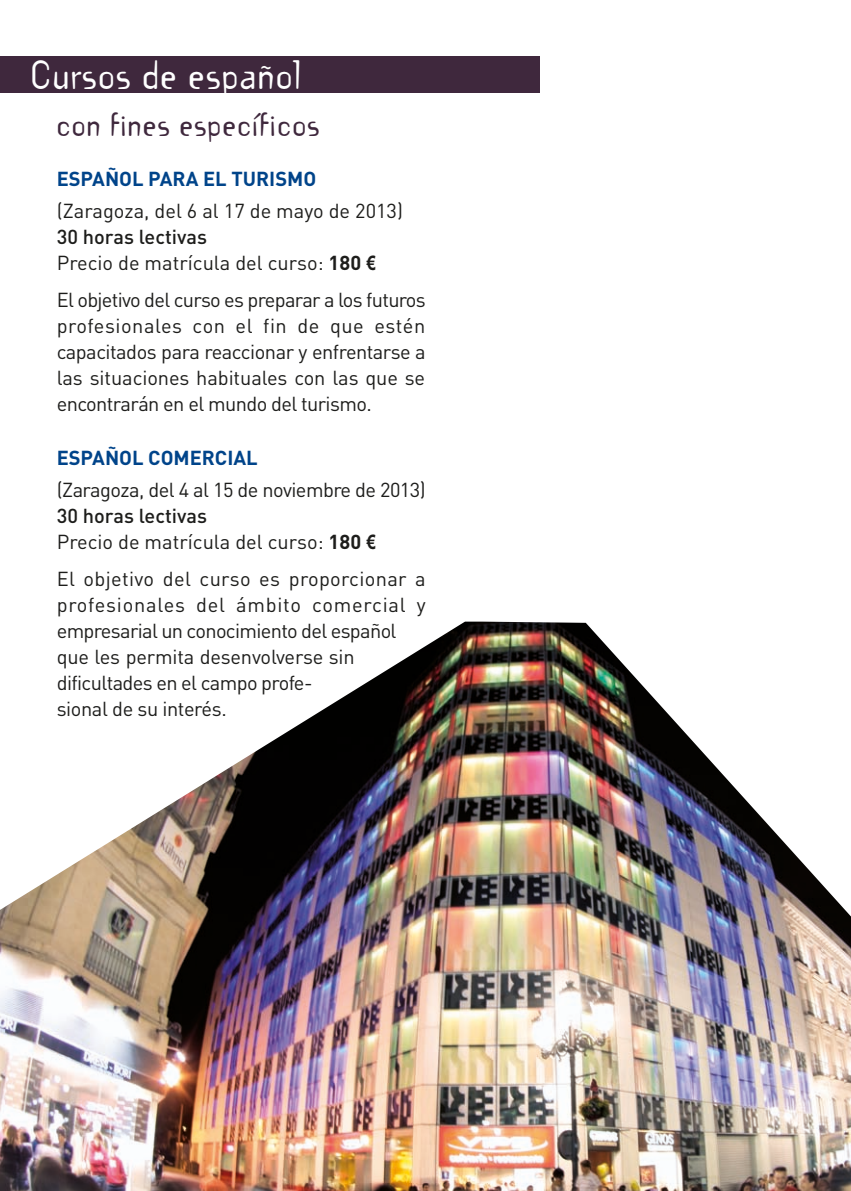
<style>
.page{position:relative;width:851px;height:1191px;background:#fff}
.page>*{position:absolute;margin:0;border:0;box-sizing:border-box;transform-origin:0 0}
.t1{font:36px "Template Gothic";color:#fff}
.t2{font:30px "Template Gothic";color:#3f283d}
.t3{font:20px/26px "DIN";letter-spacing:-.01em;color:#1d1d1b}
.t4{font:700 20px "DIN";color:#00448a}
.t5{font:20px "DIN";letter-spacing:-.03em;color:#1d1d1b}
.s1{font-weight:500}
.s2{font-weight:700}
.s3{font-family:"Arial Narrow";font-weight:700}
</style>
<div class="page">
<div style="left:0;top:57px;width:539px;height:36px;background:#3f283d"></div>
<img style="left:0;top:621px;width:850px;height:570px">
<h1 class="t1" style="left:30px;top:60px;width:273px">Cursos de español</h1>
<h2 class="t2" style="left:56px;top:112px;width:265px">con fines específicos</h2>
<p class="t4" style="left:57px;top:171px;width:261px">ESPAÑOL PARA EL TURISMO</p>
<p class="t3" style="left:57px;top:199px;width:347px">(Zaragoza, del 6 al 17 de mayo de 2013)</p>
<p class="t3" style="left:57px;top:225px;width:320px"><span class="s1">30 horas lectivas<br></span>Precio de matrícula del curso: <span class="s2">180</span> <span class="s3">€</span></p>
<p class="t3" style="left:57px;top:289px;width:370px;text-align:justify">El objetivo del curso es preparar a los futuros profesionales con el fin de que estén capacitados para reaccionar y enfrentarse a las situaciones habituales con las que se encontrarán en el mundo del turismo.</p>
<p class="t4" style="left:57px;top:451px;width:202px">ESPAÑOL COMERCIAL</p>
<p class="t5" style="left:57px;top:482px;width:370px">(Zaragoza, del 4 al 15 de noviembre de 2013)</p>
<p class="t3" style="left:57px;top:505px;width:320px"><span class="s1">30 horas lectivas<br></span>Precio de matrícula del curso: <span class="s2">180</span> <span class="s3">€</span></p>
<p class="t3" style="left:57px;top:568px;width:370px">El objetivo del curso es proporcionar a profesionales del ámbito comercial y empresarial un conocimiento del español que les permita desenvolverse sin dificultades en el campo profe-<br>sional de su interés.</p>
</div>
